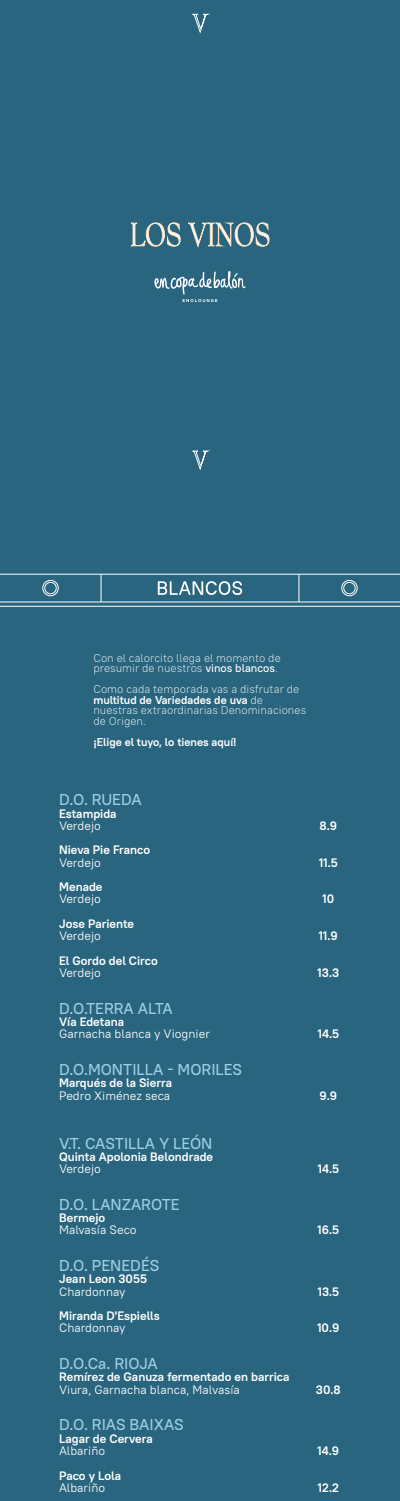
<style>
.page{position:relative;width:400px;height:1501px;background:#fff}
.page>*{position:absolute;margin:0;border:0;box-sizing:border-box;transform-origin:0 0}
.t1{font:500 15.75px "PT Root UI";color:#9dcee7}
.t2{font:700 12.25px "PT Root UI";color:#fff}
.t3{font:12.25px "PT Root UI";color:#fff}
.t4{font:300 11.38px/10.5px "PT Root UI";color:#fff}
.t5{font:700 11.38px "PT Root UI";color:#fff}
.s1{font-weight:500}
.s2{font-weight:700}
</style>
<div class="page">
<div style="left:0;top:0;width:399px;height:1500px;background:#29657e"></div>
<svg style="left:131px;top:223px;width:49px;height:23px"></svg>
<svg style="left:188px;top:223px;width:81px;height:24px"></svg>
<svg style="left:158px;top:581px;width:84px;height:14px"></svg>
<svg style="left:154px;top:271px;width:92px;height:31px"></svg>
<svg style="left:192px;top:14px;width:18px;height:19px"></svg>
<svg style="left:192px;top:451px;width:17px;height:19px"></svg>
<hr style="left:0;top:574px;width:399px;height:1px;background:#fff">
<hr style="left:0;top:602px;width:399px;height:1px;background:#fff">
<hr style="left:0;top:606px;width:399px;height:1px;background:#fff">
<div style="left:43px;top:580px;width:15px;height:16px;border:1px solid #fff;border-radius:50%"></div>
<div style="left:45px;top:582px;width:11px;height:12px;border:1px solid #fff;border-radius:50%"></div>
<svg style="left:101px;top:574px;width:1px;height:28px"></svg>
<svg style="left:298px;top:574px;width:1px;height:28px"></svg>
<div style="left:341px;top:580px;width:16px;height:16px;border:1px solid #fff;border-radius:50%"></div>
<div style="left:343px;top:582px;width:12px;height:12px;border:1px solid #fff;border-radius:50%"></div>
<p class="t4" style="left:93px;top:652px;width:189px">Con el calorcito llega el momento de presumir de nuestros <span class="s1">vinos blancos</span>.</p>
<p class="t4" style="left:93px;top:683px;width:214px">Como cada temporada vas a disfrutar de <span class="s2">multitud de Variedades de uva</span> de nuestras extraordinarias Denominaciones de Origen.</p>
<p class="t5" style="left:93px;top:734px;width:145px">¡Elige el tuyo, lo tienes aquí!</p>
<p class="t1" style="left:59px;top:789px;width:84px">D.O. RUEDA</p>
<p class="t2" style="left:59px;top:805px;width:59px">Estampida</p>
<p class="t3" style="left:59px;top:817px;width:43px">Verdejo</p>
<p class="t2" style="left:59px;top:842px;width:92px">Nieva Pie Franco</p>
<p class="t3" style="left:59px;top:854px;width:43px">Verdejo</p>
<p class="t2" style="left:59px;top:879px;width:45px">Menade</p>
<p class="t3" style="left:59px;top:891px;width:43px">Verdejo</p>
<p class="t2" style="left:59px;top:915px;width:76px">Jose Pariente</p>
<p class="t3" style="left:59px;top:928px;width:43px">Verdejo</p>
<p class="t2" style="left:59px;top:952px;width:100px">El Gordo del Circo</p>
<p class="t3" style="left:59px;top:964px;width:43px">Verdejo</p>
<p class="t1" style="left:59px;top:998px;width:115px">D.O.TERRA ALTA</p>
<p class="t2" style="left:59px;top:1013px;width:67px">Vía Edetana</p>
<p class="t3" style="left:59px;top:1026px;width:152px">Garnacha blanca y Viognier</p>
<p class="t1" style="left:59px;top:1059px;width:184px">D.O.MONTILLA MORILES</p>
<p class="t2" style="left:59px;top:1075px;width:114px">Marqués de la Sierra</p>
<p class="t3" style="left:59px;top:1087px;width:112px">Pedro Ximénez seca</p>
<p class="t1" style="left:59px;top:1132px;width:155px">V.T. CASTILLA Y LEÓN</p>
<p class="t2" style="left:59px;top:1148px;width:155px">Quinta Apolonia Belondrade</p>
<p class="t3" style="left:59px;top:1160px;width:43px">Verdejo</p>
<p class="t1" style="left:59px;top:1194px;width:122px">D.O. LANZAROTE</p>
<p class="t2" style="left:59px;top:1209px;width:48px">Bermejo</p>
<p class="t3" style="left:59px;top:1222px;width:79px">Malvasía Seco</p>
<p class="t1" style="left:59px;top:1255px;width:102px">D.O. PENEDÉS</p>
<p class="t2" style="left:59px;top:1271px;width:89px">Jean Leon 3055</p>
<p class="t3" style="left:59px;top:1283px;width:68px">Chardonnay</p>
<p class="t2" style="left:59px;top:1307px;width:102px">Miranda D'Espiells</p>
<p class="t3" style="left:59px;top:1320px;width:68px">Chardonnay</p>
<p class="t1" style="left:59px;top:1353px;width:100px">D.O.Ca. RIOJA</p>
<p class="t2" style="left:59px;top:1369px;width:232px">Remírez de Ganuza fermentado en barrica</p>
<p class="t3" style="left:59px;top:1381px;width:182px">Viura, Garnacha blanca, Malvasía</p>
<p class="t1" style="left:59px;top:1414px;width:126px">D.O. RIAS BAIXAS</p>
<p class="t2" style="left:59px;top:1430px;width:95px">Lagar de Cervera</p>
<p class="t3" style="left:59px;top:1442px;width:48px">Albariño</p>
<p class="t2" style="left:59px;top:1467px;width:63px">Paco y Lola</p>
<p class="t3" style="left:59px;top:1479px;width:48px">Albariño</p>
<p class="t2" style="left:319px;top:817px;width:19px">8.9</p>
<p class="t2" style="left:319px;top:854px;width:20px">11.5</p>
<p class="t2" style="left:322px;top:891px;width:13px">10</p>
<p class="t2" style="left:318px;top:928px;width:20px">11.9</p>
<p class="t2" style="left:317px;top:964px;width:23px">13.3</p>
<p class="t2" style="left:317px;top:1026px;width:23px">14.5</p>
<p class="t2" style="left:319px;top:1087px;width:19px">9.9</p>
<p class="t2" style="left:317px;top:1160px;width:23px">14.5</p>
<p class="t2" style="left:317px;top:1222px;width:23px">16.5</p>
<p class="t2" style="left:317px;top:1283px;width:23px">13.5</p>
<p class="t2" style="left:317px;top:1320px;width:24px">10.9</p>
<p class="t2" style="left:315px;top:1381px;width:26px">30.8</p>
<p class="t2" style="left:317px;top:1442px;width:23px">14.9</p>
<p class="t2" style="left:317px;top:1479px;width:22px">12.2</p>
</div>
